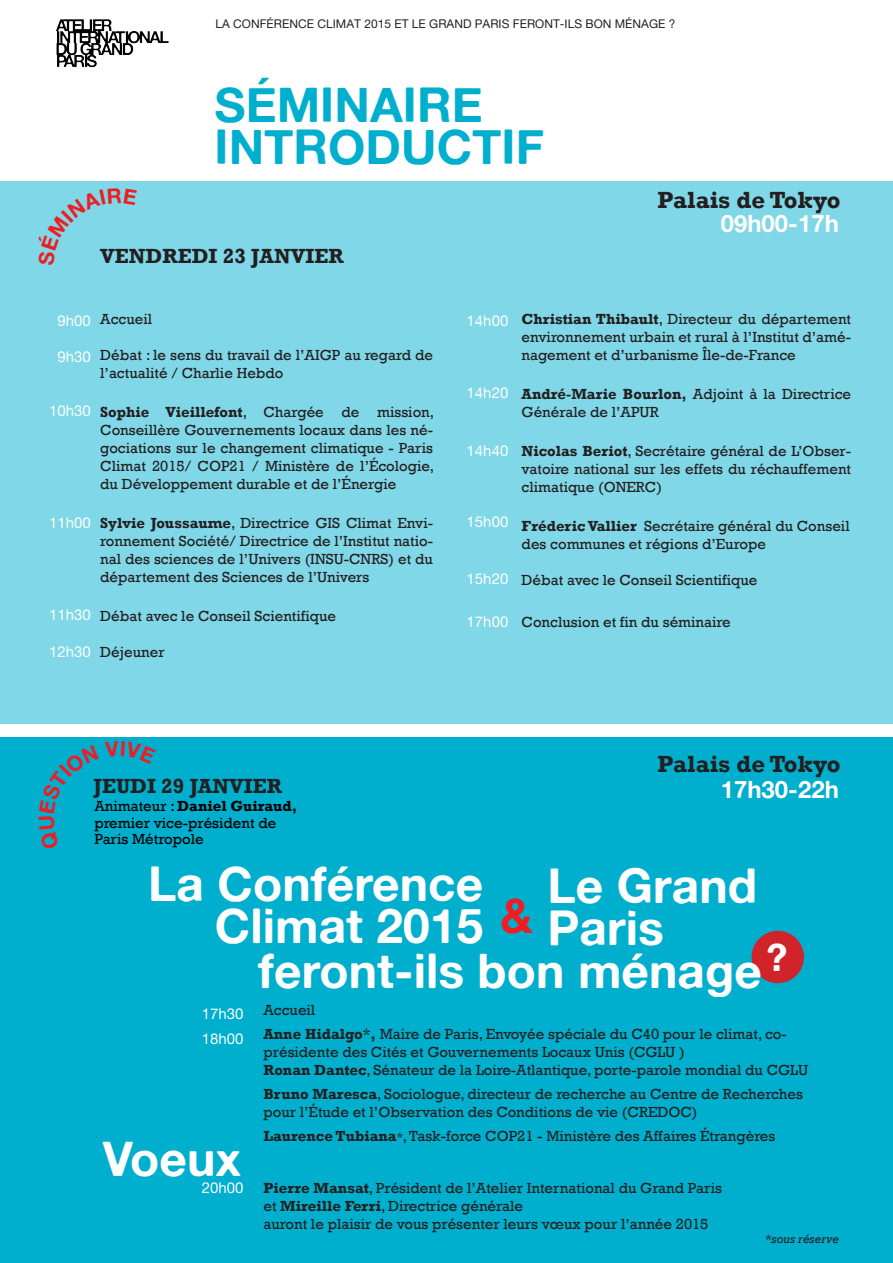
<style>
.page{position:relative;width:893px;height:1263px;background:#fff}
.page>*{position:absolute;margin:0;border:0;box-sizing:border-box;transform-origin:0 0}
.ALTE_GR_titres_blanc{font:48px "Alte Haas Grotesk Bold";color:#fff}
.ALTE_GR_TITRES{font:48px "Alte Haas Grotesk Bold";color:#00afce}
.titres_sujets_non_ab{font:48px "Alte Haas Grotesk Bold";color:#ee1d23}
.t1{font:37.8px "Alte Haas Grotesk Bold";color:#fff}
.PETITS_TITRES_ROUGES{font:700 24px "Rockwell";color:#231f20}
.horaires{font:24px "Alte Haas Grotesk Bold";color:#fff}
.PETITS_TITRES_ROUGES-2{font:700 21px "Rockwell";color:#231f20}
.t2{font:15px/18px "Rockwell";color:#231f20}
.horaires_QV{font:15px "Alte Haas Grotesk";color:#fff}
.PETITS_TITRES_ROUGES-3{font:15px "Rockwell";color:#000}
.PETITS_TITRES_ROUGES-4{font:700 15px "Rockwell";color:#000}
.ALTE_GR_TITRES-2{font:12px "Alte Haas Grotesk";color:#231f20}
.t3{font:italic 12px "Rockwell";color:#231f20}
.s1{font-weight:700}
.s2{font-weight:400}
.s3{font-size:12px}
.s4{font-style:normal}
</style>
<div class="page">
<div style="left:0;top:181px;width:893px;height:542px;background:#80d7e7"></div>
<div style="left:0;top:738px;width:893px;height:525px;background:#00afce"></div>
<div style="left:752px;top:931px;width:52px;height:52px;background:#d1232a;border-radius:50%"></div>
<img style="left:56px;top:19px;width:113px;height:49px">
<p class="ALTE_GR_TITRES-2" style="left:215px;top:17px;width:462px">LA CONFÉRENCE CLIMAT 2015 ET LE GRAND PARIS FERONT-ILS BON MÉNAGE ?</p>
<p class="ALTE_GR_TITRES" style="left:214px;top:75px;width:270px">SÉMINAIRE</p>
<p class="ALTE_GR_TITRES" style="left:214px;top:117px;width:331px">INTRODUCTIF</p>
<p class="PETITS_TITRES_ROUGES-2" style="left:100px;top:243px;width:245px">VENDREDI 23 JANVIER</p>
<p class="PETITS_TITRES_ROUGES" style="left:658px;top:186px;width:184px">Palais de Tokyo</p>
<p class="horaires" style="left:721px;top:208px;width:120px">09h00-17h</p>
<p class="horaires_QV" style="left:57px;top:311px;width:35px">9h00</p>
<p class="horaires_QV" style="left:57px;top:347px;width:35px">9h30</p>
<p class="horaires_QV" style="left:49px;top:401px;width:43px">10h30</p>
<p class="horaires_QV" style="left:49px;top:514px;width:43px">11h00</p>
<p class="horaires_QV" style="left:49px;top:606px;width:43px">11h30</p>
<p class="horaires_QV" style="left:49px;top:642px;width:43px">12h30</p>
<p class="t2" style="left:100px;top:310px;width:53px">Accueil</p>
<p class="t2" style="left:100px;top:346px;width:334px">Débat : le sens du travail de l’AIGP au regard de l’actualité / Charlie Hebdo</p>
<p class="t2" style="left:100px;top:403px;width:335px;text-align:justify"><span class="s1">Sophie Vieillefont</span>, Chargée de mission, Conseillère Gouvernements locaux dans les né&shy;gociations sur le changement climatique - Paris Climat 2015/ COP21 / Ministère de l’Écologie, du Développement durable et de l’Énergie</p>
<p class="t2" style="left:100px;top:514px;width:334px;text-align:justify"><span class="s1">Sylvie Joussaume</span>, Directrice GIS Climat Envi&shy;ronnement Société/ Directrice de l’Institut natio&shy;nal des sciences de l’Univers (INSU-CNRS) et du département des Sciences de l’Univers</p>
<p class="t2" style="left:100px;top:607px;width:237px">Débat avec le Conseil Scientifique</p>
<p class="t2" style="left:100px;top:643px;width:66px">Déjeuner</p>
<p class="horaires_QV" style="left:467px;top:311px;width:43px">14h00</p>
<p class="horaires_QV" style="left:467px;top:383px;width:43px">14h20</p>
<p class="horaires_QV" style="left:467px;top:442px;width:43px">14h40</p>
<p class="horaires_QV" style="left:467px;top:512px;width:43px">15h00</p>
<p class="horaires_QV" style="left:467px;top:569px;width:43px">15h20</p>
<p class="horaires_QV" style="left:467px;top:612px;width:43px">17h00</p>
<p class="t2" style="left:522px;top:310px;width:331px;text-align:justify"><span class="s1">Christian Thibault</span>, Directeur du département environnement urbain et rural à l’Institut d’amé&shy;nagement et d’urbanisme Île-de-France</p>
<p class="t2" style="left:522px;top:385px;width:331px"><span class="s1">André-Marie Bourlon,</span> Adjoint à la Directrice<br>Générale de l’APUR</p>
<p class="t2" style="left:522px;top:442px;width:331px;text-align:justify"><span class="s1">Nicolas Beriot</span>, Secrétaire général de L’Obser&shy;vatoire national sur les effets du réchauffement climatique (ONERC)</p>
<p class="t2" style="left:522px;top:517px;width:330px"><span class="s1">Fréderic Vallier</span> Secrétaire général du Conseil</p>
<p class="t2" style="left:522px;top:535px;width:246px">des communes et régions d’Europe</p>
<p class="t2" style="left:522px;top:571px;width:237px">Débat avec le Conseil Scientifique</p>
<p class="t2" style="left:522px;top:613px;width:211px">Conclusion et fin du séminaire</p>
<p class="PETITS_TITRES_ROUGES-2" style="left:93px;top:774px;width:190px">JEUDI 29 JANVIER</p>
<p class="PETITS_TITRES_ROUGES-4" style="left:94px;top:797px;width:204px"><span class="s2">Animateur :</span> Daniel Guiraud,</p>
<p class="PETITS_TITRES_ROUGES-3" style="left:94px;top:814px;width:183px">premier vice-président de</p>
<p class="PETITS_TITRES_ROUGES-3" style="left:94px;top:831px;width:111px">Paris Métropole</p>
<p class="PETITS_TITRES_ROUGES" style="left:658px;top:750px;width:184px">Palais de Tokyo</p>
<p class="horaires" style="left:721px;top:774px;width:120px">17h30-22h</p>
<p class="ALTE_GR_titres_blanc" style="left:148px;top:854px;width:337px">La Conférence</p>
<p class="ALTE_GR_titres_blanc" style="left:215px;top:896px;width:270px">Climat 2015</p>
<p class="ALTE_GR_titres_blanc" style="left:547px;top:856px;width:211px">Le Grand</p>
<p class="ALTE_GR_titres_blanc" style="left:547px;top:898px;width:118px">Paris</p>
<p class="titres_sujets_non_ab" style="left:500px;top:886px;width:34px">&amp;</p>
<p class="t1" style="left:767px;top:934px;width:22px">?</p>
<p class="ALTE_GR_titres_blanc" style="left:258px;top:941px;width:505px">feront-ils bon ménage</p>
<p class="horaires_QV" style="left:202px;top:1004px;width:43px">17h30</p>
<p class="horaires_QV" style="left:202px;top:1030px;width:43px">18h00</p>
<p class="ALTE_GR_titres_blanc" style="left:103px;top:1129px;width:140px">Voeux</p>
<p class="horaires_QV" style="left:202px;top:1178px;width:43px">20h00</p>
<p class="t2" style="left:263px;top:1001px;width:53px">Accueil</p>
<p class="t2" style="left:263px;top:1025px;width:525px"><span class="s1">Anne Hidalgo</span>*<span class="s1">,</span> Maire de Paris, Envoyée spéciale du C40 pour le climat, co&shy;présidente des Cités et Gouvernements Locaux Unis (CGLU )</p>
<p class="t2" style="left:263px;top:1061px;width:546px"><span class="s1">Ronan Dantec</span>, Sénateur de la Loire-Atlantique, porte-parole mondial du CGLU</p>
<p class="t2" style="left:263px;top:1085px;width:541px"><span class="s1">Bruno Maresca</span>, Sociologue, directeur de recherche au Centre de Recherches pour l’Étude et l’Observation des Conditions de vie (CREDOC)</p>
<p class="t2" style="left:263px;top:1127px;width:513px"><span class="s1">Laurence Tubiana</span><span class="s3">*</span>, Task-force COP21 - Ministère des Affaires Étrangères</p>
<p class="t2" style="left:263px;top:1179px;width:460px"><span class="s1">Pierre Mansat</span>, Président de l’Atelier International du Grand Paris</p>
<p class="t2" style="left:263px;top:1197px;width:261px">et <span class="s1">Mireille Ferri</span>, Directrice générale</p>
<p class="t2" style="left:263px;top:1215px;width:446px">auront le plaisir de vous présenter leurs vœux pour l’année 2015</p>
<p class="t3" style="left:765px;top:1232px;width:75px"><span class="s4">*</span>sous réserve</p>
</div>
